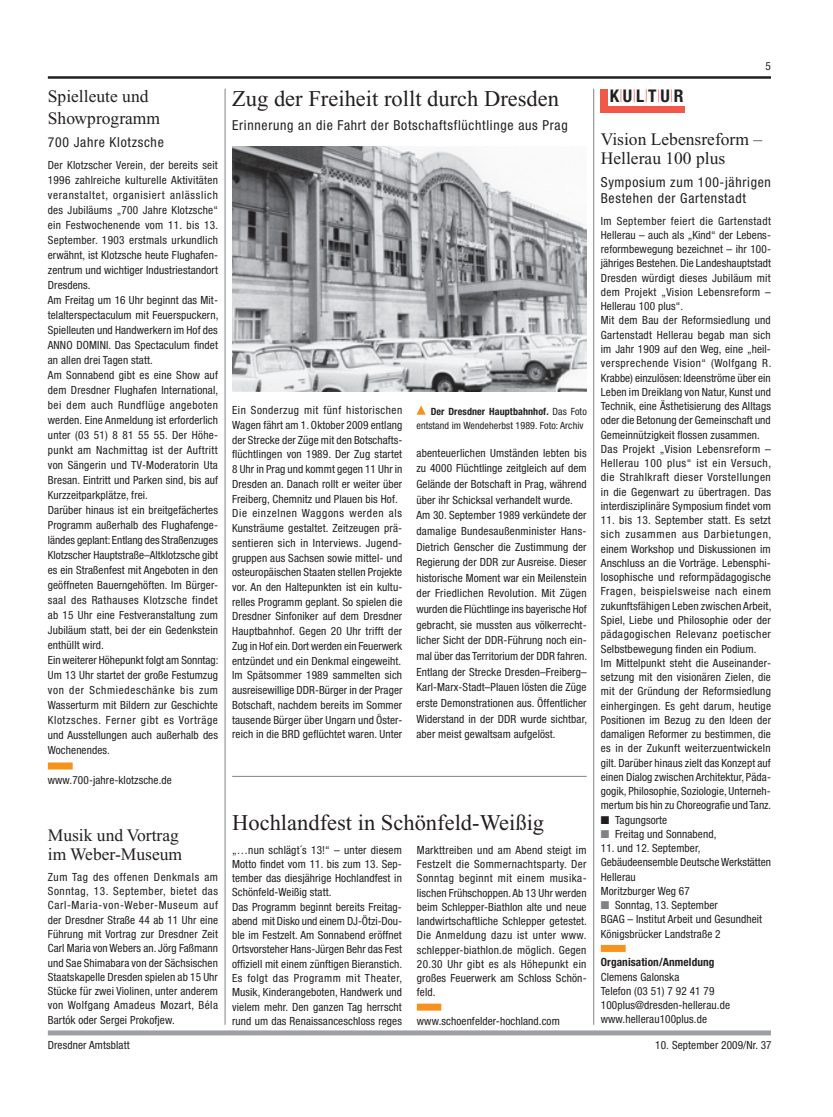
<style>
.page{position:relative;width:833px;height:1117px;background:#fff}
.page>*{position:absolute;margin:0;border:0;box-sizing:border-box;transform-origin:0 0}
.t1{font:22.5px "Times";color:#231f20}
.t2{font:17.5px/18.8px "Times";color:#231f20}
.t3{font:700 condensed 17.5px "Helvetica Neue";color:#231f20}
.t4{font:condensed 13.75px/16.2px "Helvetica Neue";letter-spacing:.05em;color:#231f20}
.t5{font:condensed 11.25px/14.2px "Helvetica Neue";letter-spacing:.01em;color:#231f20}
.t6{font:condensed 10px/14.2px "Helvetica Neue";letter-spacing:.01em;color:#231f20}
.s1{font-weight:700}
.s2{font-weight:100;color:#f05947}
.s3{color:#808285}
</style>
<div class="page">
<hr style="left:48px;top:76px;width:723px;height:3px;background:#231f20">
<div style="left:48px;top:1030px;width:723px;height:5px;background:#9d9fa2"></div>
<div style="left:48px;top:762px;width:25px;height:7px;background:#f7931d"></div>
<div style="left:417px;top:1003px;width:24px;height:7px;background:#f7931d"></div>
<div style="left:601px;top:944px;width:24px;height:7px;background:#f7931d"></div>
<img style="left:232px;top:146px;width:354px;height:245px">
<svg style="left:417px;top:405px;width:9px;height:9px"></svg>
<hr style="left:225px;top:89px;width:1px;height:935px;background:#808285">
<hr style="left:593px;top:89px;width:1px;height:935px;background:#808285">
<div style="left:601px;top:89px;width:84px;height:23px;background:#f05947"></div>
<div style="left:608px;top:89px;width:81px;height:17px;background:#fff"></div>
<hr style="left:232px;top:775px;width:354px;height:1px;background:#808285">
<p class="t2" style="left:48px;top:86px;width:114px;line-height:21.2px">Spielleute und<br>Showprogramm</p>
<p class="t4" style="left:48px;top:134px;width:117px">700 Jahre Klotzsche</p>
<p class="t5" style="left:48px;top:157px;width:172px;line-height:15px">Der Klotzscher Verein, der bereits seit 1996 zahlreiche kulturelle Aktivitäten veranstaltet, organisiert anlässlich des Jubiläums „700 Jahre Klotzsche“ ein Festwochenende vom 11. bis 13.<br>September. 1903 erstmals urkundlich erwähnt, ist Klotzsche heute Flughafen&shy;zentrum und wichtiger Industriestandort Dresdens.<br>Am Freitag um 16 Uhr beginnt das Mit&shy;telalterspectaculum mit Feuerspuckern, Spielleuten und Handwerkern im Hof des ANNO DOMINI. Das Spectaculum findet an allen drei Tagen statt.<br>Am Sonnabend gibt es eine Show auf dem Dresdner Flughafen International, bei dem auch Rundflüge angeboten werden. Eine Anmeldung ist erforderlich unter (03 51) 8 81 55 55. Der Höhe&shy;punkt am Nachmittag ist der Auftritt von Sängerin und TV-Moderatorin Uta Bresan. Eintritt und Parken sind, bis auf Kurzzeitparkplätze, frei.<br>Darüber hinaus ist ein breitgefächertes Programm außerhalb des Flughafenge&shy;ländes geplant: Entlang des Straßenzuges Klotzscher Hauptstraße–Altklotzsche gibt es ein Straßenfest mit Angeboten in den geöffneten Bauerngehöften. Im Bürger&shy;saal des Rathauses Klotzsche findet ab 15 Uhr eine Festveranstaltung zum Jubiläum statt, bei der ein Gedenkstein enthüllt wird.<br>Ein weiterer Höhepunkt folgt am Sonntag:<br>Um 13 Uhr startet der große Festumzug von der Schmiedeschänke bis zum Wasserturm mit Bildern zur Geschichte Klotzsches. Ferner gibt es Vorträge und Ausstellungen auch außerhalb des Wochenendes.</p>
<p class="t5" style="left:48px;top:773px;width:125px">www.700-jahre-klotzsche.de</p>
<p class="t2" style="left:48px;top:825px;width:136px">Musik und Vortrag im Weber-Museum</p>
<p class="t5" style="left:48px;top:869px;width:172px;text-align:justify">Zum Tag des offenen Denkmals am Sonntag, 13. September, bietet das Carl-Maria-von-Weber-Museum auf der Dresdner Straße 44 ab 11 Uhr eine Führung mit Vortrag zur Dresdner Zeit Carl Maria von Webers an. Jörg Faßmann und Sae Shimabara von der Sächsischen Staatskapelle Dresden spielen ab 15 Uhr Stücke für zwei Violinen, unter anderem von Wolfgang Amadeus Mozart, Béla Bartók oder Sergei Prokofjew.</p>
<p class="t1" style="left:232px;top:86px;width:328px">Zug der Freiheit rollt durch Dresden</p>
<p class="t4" style="left:232px;top:117px;width:337px">Erinnerung an die Fahrt der Botschaftsflüchtlinge aus Prag</p>
<p class="t5" style="left:232px;top:403px;width:172px;line-height:14.8px">Ein Sonderzug mit fünf historischen Wagen fährt am 1. Oktober 2009 entlang der Strecke der Züge mit den Botschafts&shy;flüchtlingen von 1989. Der Zug startet 8 Uhr in Prag und kommt gegen 11 Uhr in Dresden an. Danach rollt er weiter über Freiberg, Chemnitz und Plauen bis Hof.<br>Die einzelnen Waggons werden als Kunsträume gestaltet. Zeitzeugen prä&shy;sentieren sich in Interviews. Jugend&shy;gruppen aus Sachsen sowie mittel- und osteuropäischen Staaten stellen Projekte vor. An den Haltepunkten ist ein kultu&shy;relles Programm geplant. So spielen die Dresdner Sinfoniker auf dem Dresdner Hauptbahnhof. Gegen 20 Uhr trifft der Zug in Hof ein. Dort werden ein Feuerwerk entzündet und ein Denkmal eingeweiht.<br>Im Spätsommer 1989 sammelten sich ausreisewillige DDR-Bürger in der Prager Botschaft, nachdem bereits im Sommer tausende Bürger über Ungarn und Öster&shy;reich in die BRD geflüchtet waren. Unter</p>
<p class="t6" style="left:416px;top:404px;width:172px;text-indent:14px"><span class="s1">Der Dresdner Hauptbahnhof.</span> Das Foto entstand im Wendeherbst 1989. Foto: Archiv</p>
<p class="t5" style="left:416px;top:445px;width:172px;line-height:15.6px">abenteuerlichen Umständen lebten bis zu 4000 Flüchtlinge zeitgleich auf dem Gelände der Botschaft in Prag, während über ihr Schicksal verhandelt wurde.<br>Am 30. September 1989 verkündete der damalige Bundesaußenminister Hans-Dietrich Genscher die Zustimmung der Regierung der DDR zur Ausreise. Dieser historische Moment war ein Meilenstein der Friedlichen Revolution. Mit Zügen wurden die Flüchtlinge ins bayerische Hof gebracht, sie mussten aus völkerrecht&shy;licher Sicht der DDR-Führung noch ein&shy;mal über das Territorium der DDR fahren.<br>Entlang der Strecke Dresden–Freiberg– Karl-Marx-Stadt–Plauen lösten die Züge erste Demonstrationen aus. Öffentlicher Widerstand in der DDR wurde sichtbar, aber meist gewaltsam aufgelöst.</p>
<p class="t1" style="left:232px;top:810px;width:313px">Hochlandfest in Schönfeld-Weißig</p>
<p class="t5" style="left:232px;top:842px;width:172px">„…nun schlägt´s 13!“ – unter diesem Motto findet vom 11. bis zum 13. Sep&shy;tember das diesjährige Hochlandfest in Schönfeld-Weißig statt.<br>Das Programm beginnt bereits Freitag&shy;abend mit Disko und einem DJ-Ötzi-Dou&shy;ble im Festzelt. Am Sonnabend eröffnet Ortsvorsteher Hans-Jürgen Behr das Fest offiziell mit einem zünftigen Bieranstich.<br>Es folgt das Programm mit Theater, Musik, Kinderangeboten, Handwerk und vielem mehr. Den ganzen Tag herrscht rund um das Renaissanceschloss reges</p>
<p class="t5" style="left:417px;top:842px;width:172px;text-align:justify">Markttreiben und am Abend steigt im Festzelt die Sommernachtsparty. Der Sonntag beginnt mit einem musika&shy;lischen Frühschoppen. Ab 13 Uhr werden beim Schlepper-Biathlon alte und neue landwirtschaftliche Schlepper getestet.<br>Die Anmeldung dazu ist unter www. schlepper-biathlon.de möglich. Gegen 20.30 Uhr gibt es als Höhepunkt ein großes Feuerwerk am Schloss Schön&shy;feld.</p>
<p class="t5" style="left:417px;top:1013px;width:144px">www.schoenfelder-hochland.com</p>
<p class="t3" style="left:609px;top:86px;width:75px">k<span class="s2">|</span>u<span class="s2">|</span>l<span class="s2">|</span>t<span class="s2">|</span>u<span class="s2">|</span>r</p>
<p class="t5" style="left:765px;top:59px;width:7px">5</p>
<p class="t2" style="left:601px;top:130px;width:163px">Vision Lebensreform –<br>Hellerau 100 plus</p>
<p class="t4" style="left:601px;top:174px;width:172px">Symposium zum 100-jährigen<br>Bestehen der Gartenstadt</p>
<p class="t5" style="left:601px;top:213px;width:172px">Im September feiert die Gartenstadt Hellerau – auch als „Kind“ der Lebens&shy;reformbewegung bezeichnet – ihr 100- jähriges Bestehen. Die Landeshauptstadt Dresden würdigt dieses Jubiläum mit dem Projekt „Vision Lebensreform – Hellerau 100 plus“.<br>Mit dem Bau der Reformsiedlung und Gartenstadt Hellerau begab man sich im Jahr 1909 auf den Weg, eine „heil&shy;versprechende Vision“ (Wolfgang R.<br>Krabbe) einzulösen: Ideenströme über ein Leben im Dreiklang von Natur, Kunst und Technik, eine Ästhetisierung des Alltags oder die Betonung der Gemeinschaft und Gemeinnützigkeit flossen zusammen.<br>Das Projekt „Vision Lebensreform – Hellerau 100 plus“ ist ein Versuch, die Strahlkraft dieser Vorstellungen in die Gegenwart zu übertragen. Das interdisziplinäre Symposium findet vom</p>
<p class="t5" style="left:601px;top:513px;width:172px">11. bis 13. September statt. Es setzt sich zusammen aus Darbietungen, einem Workshop und Diskussionen im Anschluss an die Vorträge. Lebensphi&shy;losophische und reformpädagogische Fragen, beispielsweise nach einem zukunftsfähigen Leben zwischen Arbeit, Spiel, Liebe und Philosophie oder der pädagogischen Relevanz poetischer Selbstbewegung finden ein Podium.<br>Im Mittelpunkt steht die Auseinander&shy;setzung mit den visionären Zielen, die mit der Gründung der Reformsiedlung einhergingen. Es geht darum, heutige Positionen im Bezug zu den Ideen der damaligen Reformer zu bestimmen, die es in der Zukunft weiterzuentwickeln gilt. Darüber hinaus zielt das Konzept auf einen Dialog zwischen Architektur, Päda&shy;gogik, Philosophie, Soziologie, Unterneh&shy;mertum bis hin zu Choreografie und Tanz.</p>
<p class="t5" style="left:601px;top:812px;width:68px">■ Tagungsorte</p>
<p class="t5" style="left:601px;top:826px;width:117px"><span class="s3">■</span> Freitag und Sonnabend,</p>
<p class="t5" style="left:601px;top:840px;width:172px">11. und 12. September,<br>Gebäudeensemble Deutsche Werkstätten<br>Hellerau<br>Moritzburger Weg 67</p>
<p class="t5" style="left:601px;top:897px;width:163px"><span class="s3">■</span> Sonntag, 13. September<br>BGAG – Institut Arbeit und Gesundheit<br>Königsbrücker Landstraße 2</p>
<p class="t5" style="left:601px;top:954px;width:131px"><span class="s1">Organisation/Anmeldung<br></span>Clemens Galonska<br>Telefon (03 51) 7 92 41 79<br>100plus@dresden-hellerau.de www.hellerau100plus.de</p>
<p class="t5" style="left:48px;top:1037px;width:83px">Dresdner Amtsblatt</p>
<p class="t5" style="left:655px;top:1038px;width:118px">10. September 2009/Nr. 37</p>
</div>
